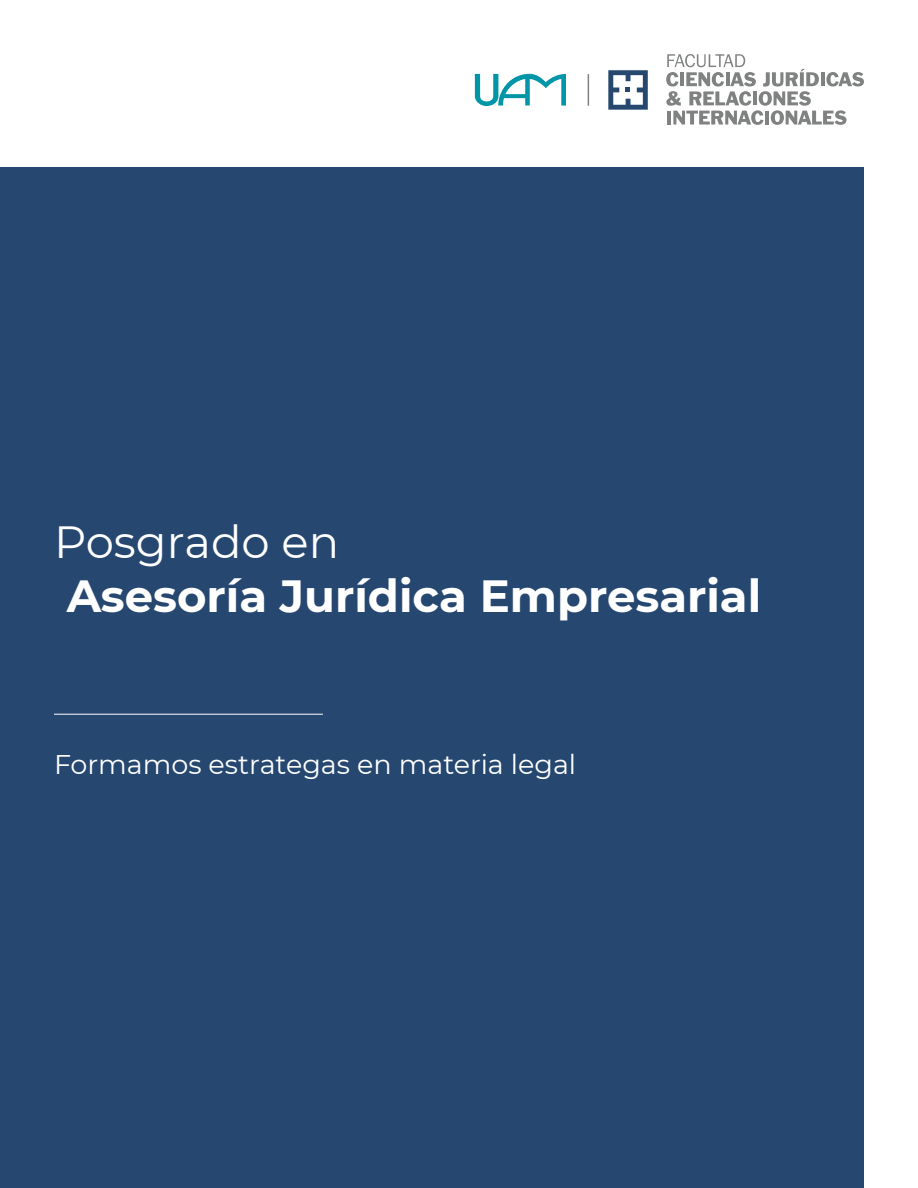
<style>
.page{position:relative;width:918px;height:1188px;background:#fff}
.page>*{position:absolute;margin:0;border:0;box-sizing:border-box;transform-origin:0 0}
.t1{font:700 45px "Montserrat";color:#fff}
.t2{font:45px "Montserrat";color:#fff}
.t3{font:27px "Montserrat";color:#fff}
</style>
<div class="page">
<div style="left:1px;top:167px;width:863px;height:1021px;background:#264770"></div>
<hr style="left:54px;top:714px;width:269px;height:1px;background:#fff">
<svg style="left:666px;top:54px;width:198px;height:71px"></svg>
<svg style="left:608px;top:70px;width:40px;height:40px"></svg>
<svg style="left:475px;top:74px;width:91px;height:32px"></svg>
<hr style="left:588px;top:74px;width:1px;height:32px;background:#808282">
<h1 class="t2" style="left:54px;top:511px;width:287px">Posgrado en</h1>
<h1 class="t1" style="left:67px;top:563px;width:696px">Asesoría Jurídica Empresarial</h1>
<p class="t3" style="left:54px;top:746px;width:524px">Formamos estrategas en materia legal</p>
</div>
